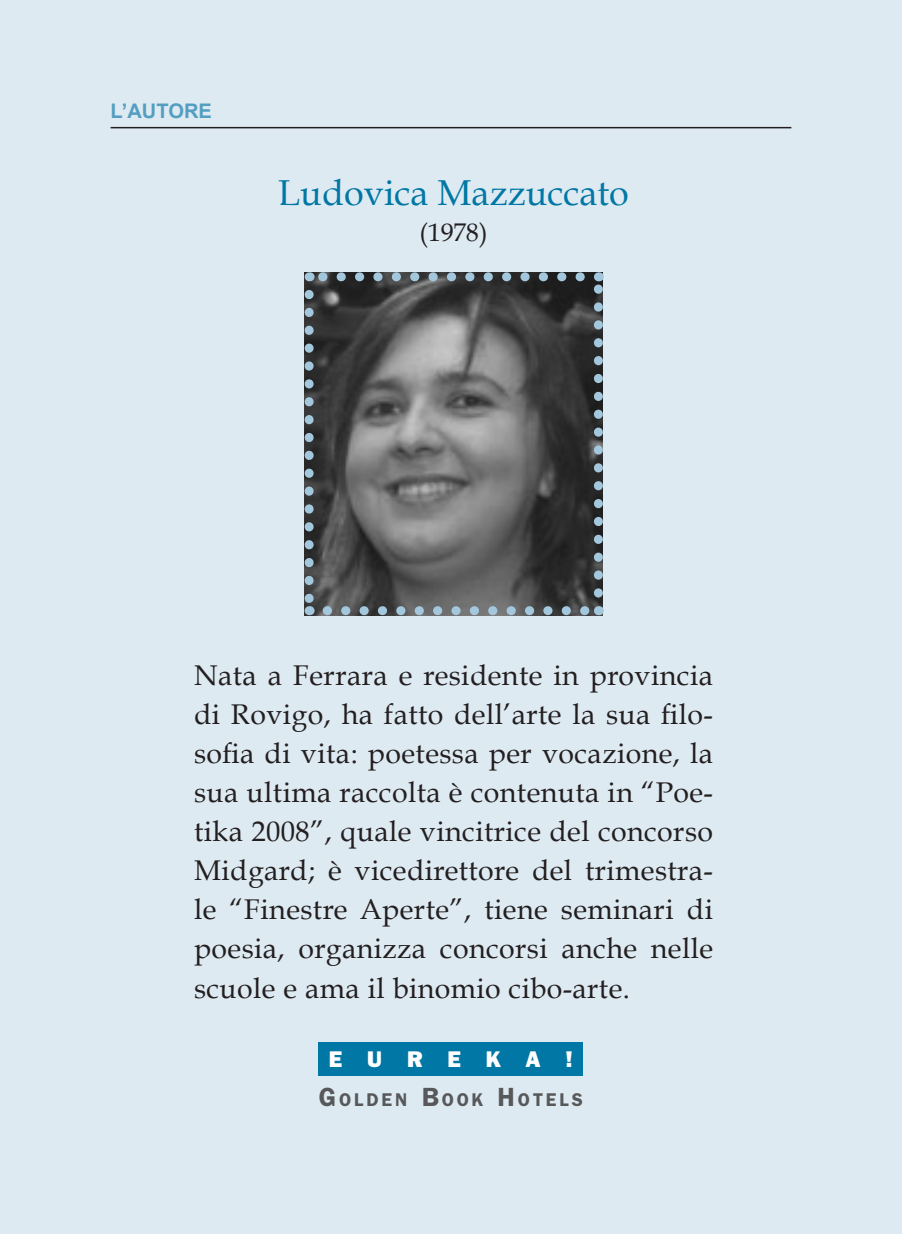
<style>
.page{position:relative;width:902px;height:1234px;background:#fff}
.page>*{position:absolute;margin:0;border:0;box-sizing:border-box;transform-origin:0 0}
.t1{font:36px "Book Antiqua";color:#0077a4}
.t2{font:28.5px/39px "Book Antiqua";letter-spacing:.015em;color:#231f20;text-align:justify}
.t3{font:25.5px "Book Antiqua";color:#231f20}
.t4{font:800 22.8px "Franklin Gothic";letter-spacing:1.085em;color:#fff}
.t5{font:700 20.1px "Arial";color:#539ec1}
.t6{font:600 18.6px "Franklin Gothic";letter-spacing:.155em;color:#57585a}
.s1{font-size:26.4px}
</style>
<div class="page">
<div style="left:2px;top:2px;width:898px;height:1230px;background:#deeaf2"></div>
<hr style="left:111px;top:127px;width:680px;height:1px;background:#231f20">
<div style="left:318px;top:1041px;width:265px;height:34px;background:#0077a4"></div>
<img style="left:304px;top:272px;width:299px;height:343px">
<svg style="left:327px;top:606px;width:262px;height:9px;background:#77858e"></svg>
<svg style="left:318px;top:272px;width:262px;height:9px;background:#5d6b74"></svg>
<svg style="left:304px;top:294px;width:9px;height:321px;background:#5f6e77"></svg>
<svg style="left:594px;top:272px;width:9px;height:321px;background:#5c6c75"></svg>
<p class="t5" style="left:111px;top:97px;width:103px">L’AUTORE</p>
<p class="t1" style="left:278px;top:170px;width:352px">Ludovica Mazzuccato</p>
<p class="t3" style="left:419px;top:216px;width:69px">(1978)</p>
<p class="t2" style="left:194px;top:656px;width:520px">Nata a Ferrara e residente in provincia di Rovigo, ha fatto dell’arte la sua filo&shy;sofia di vita: poetessa per vocazione, la sua ultima raccolta è contenuta in “Poe&shy;tika 2008”, quale vincitrice del concorso Midgard; è vicedirettore del trimestra&shy;le “Finestre Aperte”, tiene seminari di poesia, organizza concorsi anche nelle scuole e ama il binomio cibo-arte.</p>
<p class="t4" style="left:329px;top:1045px;width:245px">EUREKA!</p>
<p class="t6" style="left:319px;top:1088px;width:265px"><span class="s1">G</span>OLDEN <span class="s1">B</span>OOK <span class="s1">H</span>OTELS</p>
</div>
